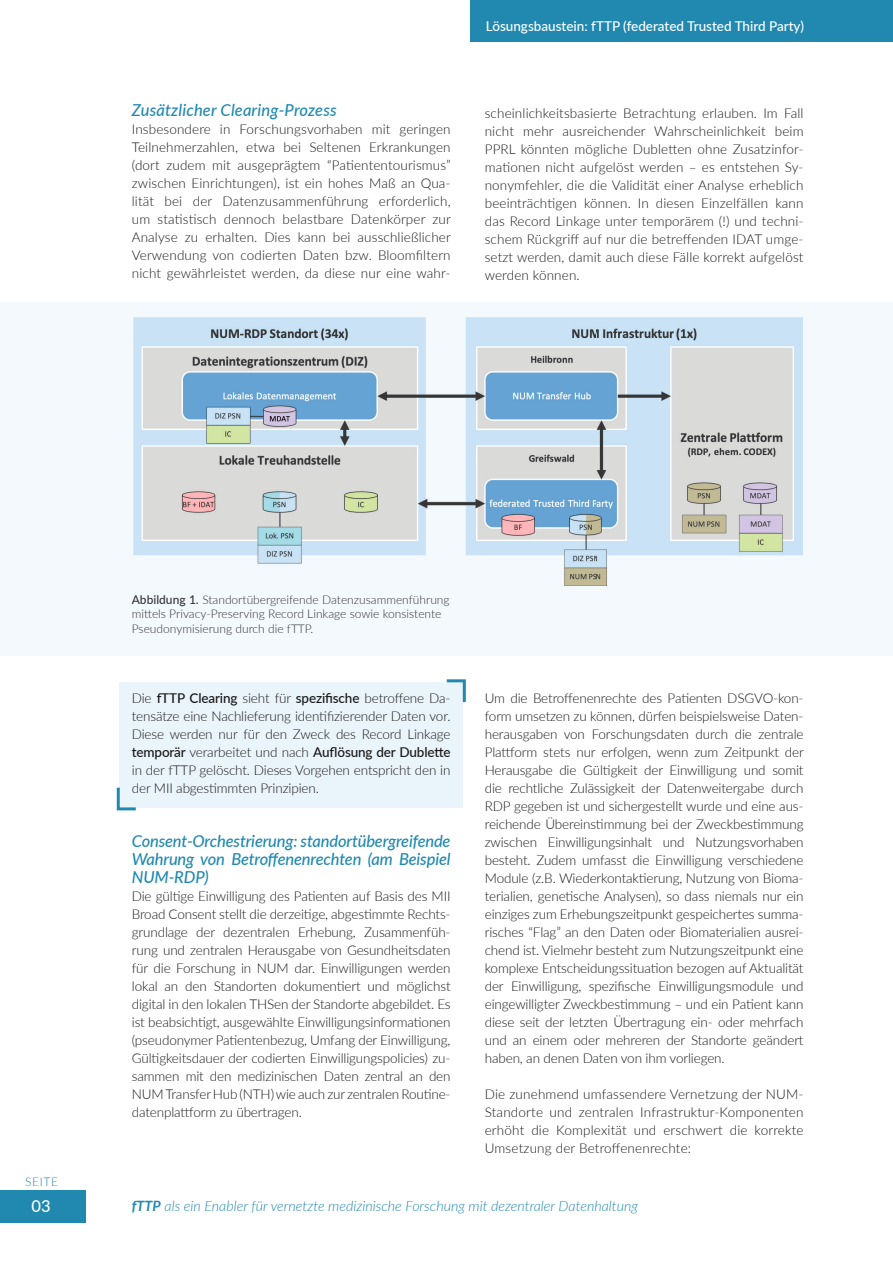
<style>
.page{position:relative;width:893px;height:1263px;background:#fff}
.page>*{position:absolute;margin:0;border:0;box-sizing:border-box;transform-origin:0 0}
.t1{font:italic 500 16.5px/18px "Lato";letter-spacing:-.01em;color:#2189b0;text-align:justify}
.t2{font:italic 500 16.5px "Lato";letter-spacing:.01em;color:#2189b0}
.t3{font:500 16.5px "Lato";color:#fff}
.t4{font:italic 300 14.25px "Lato";color:#2189b0}
.t5{font:300 13.5px/18px "Lato";letter-spacing:-.01em;color:#171818;text-align:justify}
.t6{font:500 13.5px "Lato";color:#fff}
.t7{font:300 12px/14.4px "Lato";color:#343433}
.t8{font:300 12px "Lato";letter-spacing:.05em;color:#2189b0}
.s1{font-weight:500}
.s2{font-weight:700}
</style>
<div class="page">
<div style="left:0;top:1190px;width:85px;height:32px;background:#2189b0"></div>
<div style="left:0;top:302px;width:893px;height:354px;background:#f4f9fd"></div>
<img style="left:133px;top:317px;width:670px;height:268px">
<div style="left:120px;top:682px;width:343px;height:125px;background:#eaf4fb"></div>
<svg style="left:446px;top:679px;width:20px;height:24px"></svg>
<svg style="left:116px;top:785px;width:23px;height:26px"></svg>
<div style="left:471px;top:0;width:422px;height:42px;background:#2189b0"></div>
<p class="t2" style="left:132px;top:98px;width:206px">Zusätzlicher Clearing-Prozess</p>
<p class="t5" style="left:132px;top:120px;width:321px">Insbesondere in Forschungsvorhaben mit geringen Teilnehmerzahlen, etwa bei Seltenen Erkrankungen (dort zudem mit ausgeprägtem “Patiententourismus” zwischen Einrichtungen), ist ein hohes Maß an Qua&shy;lität bei der Datenzusammenführung erforderlich, um statistisch dennoch belastbare Datenkörper zur Analyse zu erhalten. Dies kann bei ausschließlicher Verwendung von codierten Daten bzw. Bloomfiltern nicht gewährleistet werden, da diese nur eine wahr-</p>
<p class="t6" style="left:486px;top:16px;width:320px">Lösungsbaustein: fTTP (federated Trusted Third Party)</p>
<p class="t5" style="left:485px;top:104px;width:320px">scheinlichkeitsbasierte Betrachtung erlauben. Im Fall nicht mehr ausreichender Wahrscheinlichkeit beim PPRL könnten mögliche Dubletten ohne Zusatzinfor&shy;mationen nicht aufgelöst werden – es entstehen Sy&shy;nonymfehler, die die Validität einer Analyse erheblich beeinträchtigen können. In diesen Einzelfällen kann das Record Linkage unter temporärem (!) und techni&shy;schem Rückgriff auf nur die betreffenden IDAT umge&shy;setzt werden, damit auch diese Fälle korrekt aufgelöst werden können.</p>
<p class="t8" style="left:25px;top:1173px;width:34px">SEITE</p>
<p class="t3" style="left:32px;top:1194px;width:21px">03</p>
<p class="t7" style="left:132px;top:592px;width:319px"><span class="s1">Abbildung 1.</span> Standortübergreifende Datenzusammenführung mittels Privacy-Preserving Record Linkage sowie konsistente<br>Pseudonymisierung durch die fTTP.</p>
<p class="t5" style="left:132px;top:688px;width:320px">Die <span class="s1">fTTP Clearing</span> sieht für <span class="s1">spezifische</span> betroffene Da&shy;tensätze eine Nachlieferung identifizierender Daten vor.<br>Diese werden nur für den Zweck des Record Linkage <span class="s1">temporär</span> verarbeitet und nach <span class="s1">Auflösung der Dublette </span>in der fTTP gelöscht. Dieses Vorgehen entspricht den in der MII abgestimmten Prinzipien.</p>
<p class="t1" style="left:132px;top:831px;width:320px">Consent-Orchestrierung: standortübergreifende Wahrung von Betroffenenrechten (am Beispiel NUM-RDP)</p>
<p class="t5" style="left:132px;top:887px;width:320px">Die gültige Einwilligung des Patienten auf Basis des MII Broad Consent stellt die derzeitige, abgestimmte Rechts&shy;grundlage der dezentralen Erhebung, Zusammenfüh&shy;rung und zentralen Herausgabe von Gesundheitsdaten für die Forschung in NUM dar. Einwilligungen werden lokal an den Standorten dokumentiert und möglichst digital in den lokalen THSen der Standorte abgebildet. Es ist beabsichtigt, ausgewählte Einwilligungsinformationen (pseudonymer Patientenbezug, Umfang der Einwilligung, Gültigkeitsdauer der codierten Einwilligungspolicies) zu&shy;sammen mit den medizinischen Daten zentral an den NUM Transfer Hub (NTH) wie auch zur zentralen Routine&shy;datenplattform zu übertragen.</p>
<p class="t5" style="left:485px;top:688px;width:321px">Um die Betroffenenrechte des Patienten DSGVO-kon&shy;form umsetzen zu können, dürfen beispielsweise Daten&shy;herausgaben von Forschungsdaten durch die zentrale Plattform stets nur erfolgen, wenn zum Zeitpunkt der Herausgabe die Gültigkeit der Einwilligung und somit die rechtliche Zulässigkeit der Datenweitergabe durch RDP gegeben ist und sichergestellt wurde und eine aus&shy;reichende Übereinstimmung bei der Zweckbestimmung zwischen Einwilligungsinhalt und Nutzungsvorhaben besteht. Zudem umfasst die Einwilligung verschiedene Module (z.B. Wiederkontaktierung, Nutzung von Bioma&shy;terialien, genetische Analysen), so dass niemals nur ein einziges zum Erhebungszeitpunkt gespeichertes summa&shy;risches “Flag” an den Daten oder Biomaterialien ausrei&shy;chend ist. Vielmehr besteht zum Nutzungszeitpunkt eine komplexe Entscheidungssituation bezogen auf Aktualität der Einwilligung, spezifische Einwilligungsmodule und eingewilligter Zweckbestimmung – und ein Patient kann diese seit der letzten Übertragung ein- oder mehrfach und an einem oder mehreren der Standorte geändert haben, an denen Daten von ihm vorliegen.</p>
<p class="t5" style="left:485px;top:1084px;width:320px">Die zunehmend umfassendere Vernetzung der NUM-Standorte und zentralen Infrastruktur-Komponenten erhöht die Komplexität und erschwert die korrekte Umsetzung der Betroffenenrechte:</p>
<p class="t4" style="left:132px;top:1196px;width:508px"><span class="s2">fTTP</span> als ein Enabler für vernetzte medizinische Forschung mit dezentraler Datenhaltung</p>
</div>
